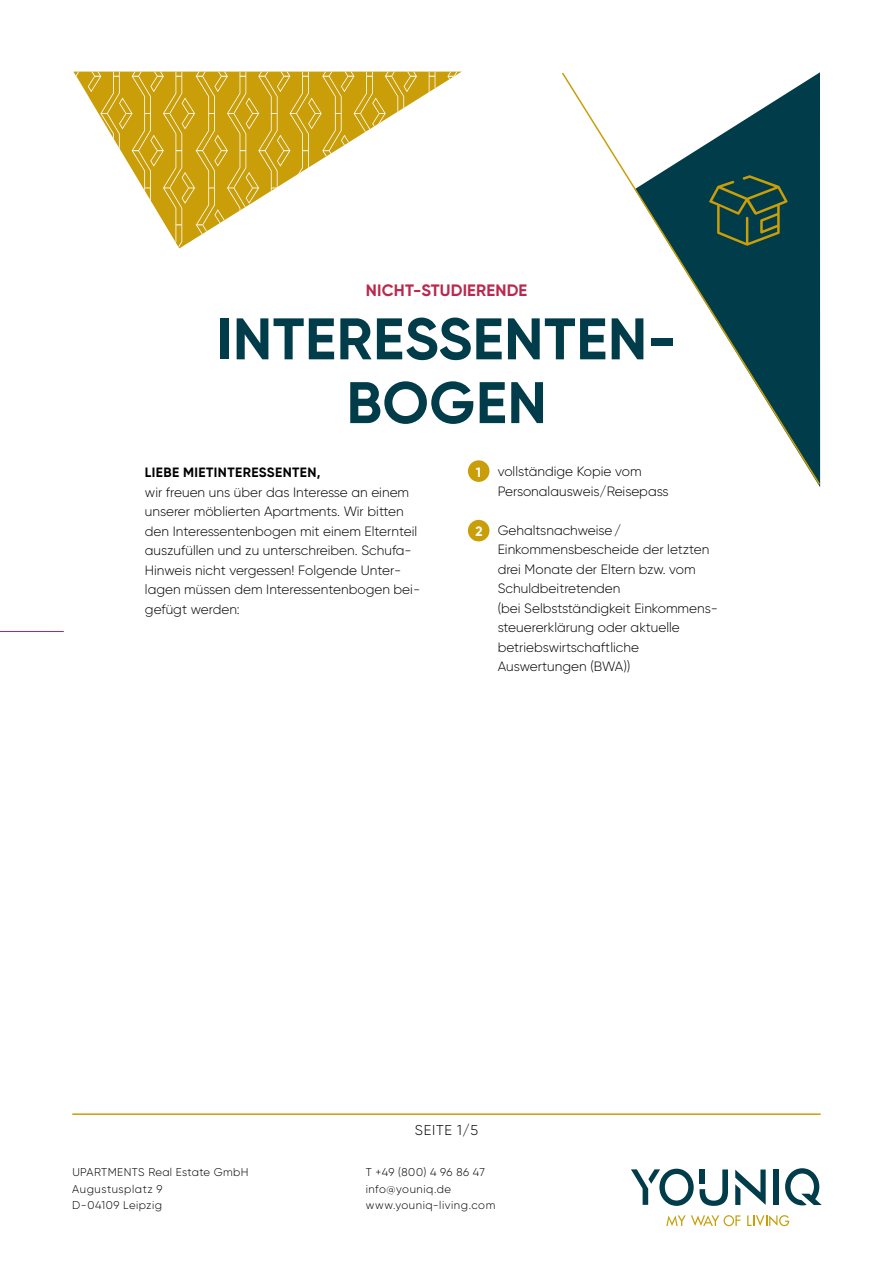
<style>
.page{position:relative;width:893px;height:1263px;background:#fff}
.page>*{position:absolute;margin:0;border:0;box-sizing:border-box;transform-origin:0 0}
.t1{font:700 58.5px/63.8px "Gilroy";letter-spacing:.01em;color:#003c49;text-align:center}
.t2{font:700 16.5px "Gilroy";letter-spacing:.01em;color:#ba294d}
.t3{font:300 14.25px "Gilroy";letter-spacing:.05em;color:#000}
.t4{font:300 13.5px/19.5px "Gilroy";color:#000}
.t5{font:700 13.5px "Gilroy";letter-spacing:.03em;color:#000}
.t6{font:700 13.5px "Gilroy";color:#fff}
.t7{font:300 11.25px/16.5px "Gilroy";letter-spacing:.045em;color:#000}
</style>
<div class="page">
<hr style="left:0;top:631px;width:64px;height:1px;background:#ba294d">
<svg style="left:631px;top:1169px;width:97px;height:37px"></svg>
<div style="left:773px;top:1169px;width:6px;height:36px;background:#003c49"></div>
<svg style="left:735px;top:1169px;width:31px;height:36px"></svg>
<svg style="left:785px;top:1168px;width:37px;height:37px"></svg>
<svg style="left:666px;top:1215px;width:74px;height:11px"></svg>
<svg style="left:747px;top:1215px;width:42px;height:11px"></svg>
<hr style="left:72px;top:1113px;width:749px;height:2px;background:#c99e08">
<div style="left:468px;top:460px;width:21px;height:22px;background:#c99e08;border-radius:50%"></div>
<div style="left:468px;top:520px;width:21px;height:21px;background:#c99e08;border-radius:50%"></div>
<svg style="left:73px;top:72px;width:388px;height:176px"></svg>
<svg style="left:562px;top:72px;width:259px;height:414px"></svg>
<svg style="left:709px;top:175px;width:79px;height:71px;background:#264e3c"></svg>
<p class="t2" style="left:366px;top:279px;width:163px">NICHT-STUDIERENDE</p>
<h1 class="t1" style="left:217px;top:307px;width:462px">INTERESSENTEN-<br>BOGEN</h1>
<p class="t5" style="left:145px;top:464px;width:177px">LIEBE MIETINTERESSENTEN,</p>
<p class="t4" style="left:145px;top:482px;width:277px">wir freuen uns über das Interesse an einem unserer möblierten Apartments. Wir bitten den Interessentenbogen mit einem Elternteil auszufüllen und zu unterschreiben. Schufa-Hinweis nicht vergessen! Folgende Unter&shy;lagen müssen dem Interessentenbogen bei&shy;gefügt werden:</p>
<p class="t6" style="left:476px;top:463px;width:7px">1</p>
<p class="t6" style="left:475px;top:523px;width:9px">2</p>
<p class="t4" style="left:498px;top:462px;width:172px">vollständige Kopie vom<br>Personalausweis/Reisepass</p>
<p class="t4" style="left:498px;top:520px;width:222px">Gehaltsnachweise/<br>Einkommensbescheide der letzten drei Monate der Eltern bzw. vom<br>Schuldbeitretenden<br>(bei Selbstständigkeit Einkommens&shy;steuererklärung oder aktuelle betriebswirtschaftliche<br>Auswertungen (BWA))</p>
<p class="t3" style="left:415px;top:1122px;width:65px">SEITE 1/5</p>
<p class="t7" style="left:72px;top:1164px;width:178px">UPARTMENTS Real Estate GmbH<br>Augustusplatz 9<br>D-04109 Leipzig</p>
<p class="t7" style="left:366px;top:1164px;width:131px">T +49 (800) 4 96 86 47 info@youniq.de www.youniq-living.com</p>
</div>
